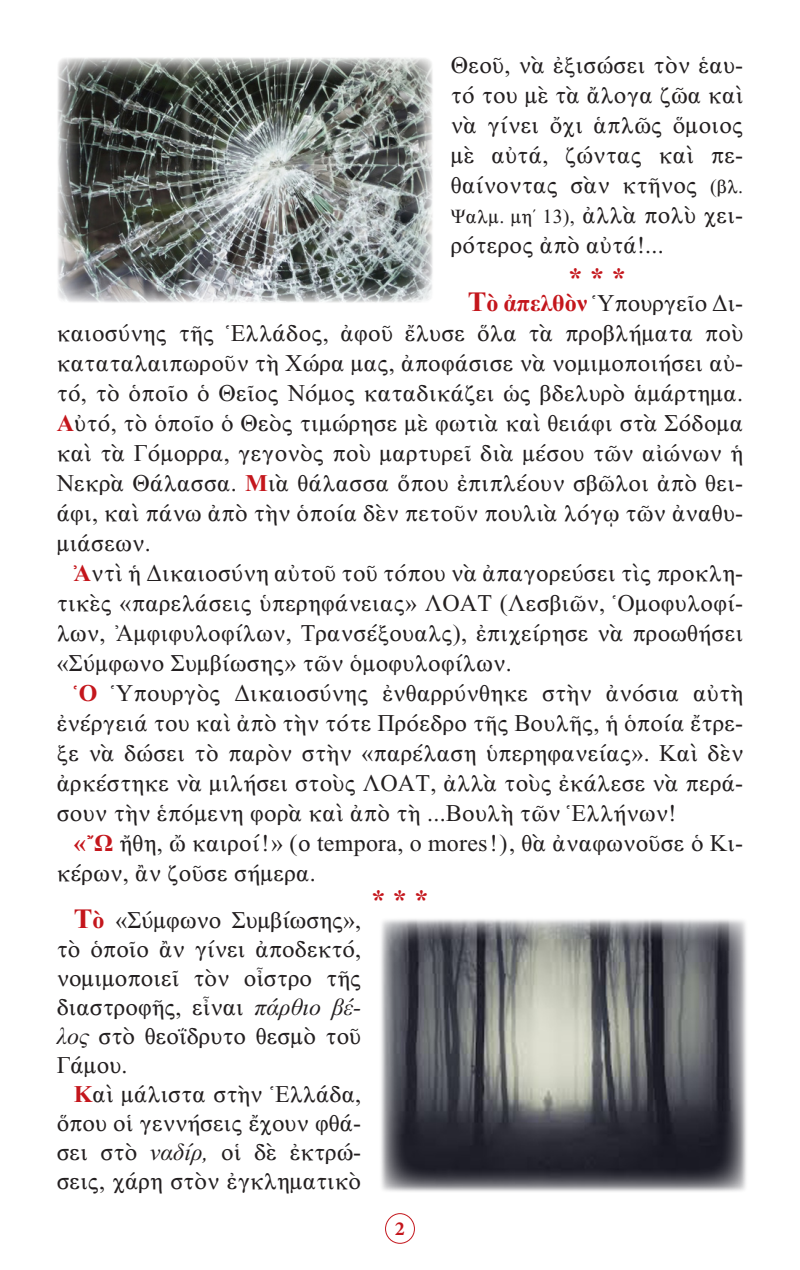
<style>
.page{position:relative;width:800px;height:1270px;background:#fff}
.page>*{position:absolute;margin:0;border:0;box-sizing:border-box;transform-origin:0 0}
.Asteriskoi{font:28px "CTOS New Times Bold Test 1";color:#c4161c}
.t1{font:24px/30px "CTOS New Times Roman Test 1";letter-spacing:.01em;color:#231f20;text-align:justify}
.t2{font:20px "CTOS New Times Roman Test 1";letter-spacing:.01em;color:#231f20}
.t3{font:700 20px "Minion Pro";color:#c4161c}
.s1{font-size:20px}
.s2{font-size:24px}
.s3{font-family:"CTOS New Times Bold Test 1";font-size:28px;color:#c4161c}
.s4{font-family:"CTOS New Times Bold Test 1";color:#c4161c}
.s5{font-family:"CTOS New Times Italic Test 1"}
</style>
<div class="page">
<div style="left:385px;top:1213px;width:30px;height:31px;border:1px solid #c4161c;border-radius:50%"></div>
<img style="left:57px;top:57px;width:376px;height:246px">
<img style="left:381px;top:919px;width:366px;height:273px">
<p class="t1" style="left:451px;top:50px;width:294px">Θεοῦ, νὰ ἐξισώσει τὸν ἑαυ&shy;τό του μὲ τὰ ἄλογα ζῶα καὶ νὰ γίνει ὄχι ἁπλῶς ὅμοιος μὲ αὐτά, ζώντας καὶ πε&shy;θαίνοντας σὰν κτῆνος <span class="s1">(βλ.</span></p>
<p class="t2" style="left:451px;top:206px;width:294px">Ψαλμ. μη΄ 13), <span class="s2">ἀλλὰ πολὺ χει-</span></p>
<p class="t1" style="left:451px;top:230px;width:214px">ρότερος ἀπὸ αὐτά!...</p>
<p class="Asteriskoi" style="left:568px;top:262px;width:59px">* * *</p>
<p class="t1" style="left:468px;top:288px;width:277px"><span class="s3">Τ</span><span class="s4">ὸ ἀπελθὸν</span> Ὑπουργεῖο Δι-</p>
<p class="t1" style="left:57px;top:318px;width:688px">καιοσύνης τῆς Ἑλλάδος, ἀφοῦ ἔλυσε ὅλα τὰ προβλήματα ποὺ</p>
<p class="t1" style="left:57px;top:348px;width:688px">καταταλαιπωροῦν τὴ Χώρα μας, ἀποφάσισε νὰ νομιμοποιήσει αὐ&shy;τό, τὸ ὁποῖο ὁ Θεῖος Νόμος καταδικάζει ὡς βδελυρὸ ἁμάρτημα.<br><span class="s4">Α</span>ὐτό, τὸ ὁποῖο ὁ Θεὸς τιμώρησε μὲ φωτιὰ καὶ θειάφι στὰ Σόδομα καὶ τὰ Γόμορρα, γεγονὸς ποὺ μαρτυρεῖ διὰ μέσου τῶν αἰώνων ἡ Νεκρὰ Θάλασσα. <span class="s4">Μ</span>ιὰ θάλασσα ὅπου ἐπιπλέουν σβῶλοι ἀπὸ θει&shy;άφι, καὶ πάνω ἀπὸ τὴν ὁποία δὲν πετοῦν πουλιὰ λόγῳ τῶν ἀναθυ&shy;μιάσεων.</p>
<p class="t1" style="left:57px;top:558px;width:688px;text-indent:17px"><span class="s4">Ἀ</span>ντὶ ἡ Δικαιοσύνη αὐτοῦ τοῦ τόπου νὰ ἀπαγορεύσει τὶς προκλη&shy;τικὲς «παρελάσεις ὑπερηφάνειας» ΛΟΑΤ (Λεσβιῶν, Ὁμοφυλοφί&shy;λων, Ἀμφιφυλοφίλων, Τρανσέξουαλς), ἐπιχείρησε νὰ προωθήσει «Σύμφωνο Συμβίωσης» τῶν ὁμοφυλοφίλων.</p>
<p class="t1" style="left:57px;top:678px;width:688px;text-indent:17px"><span class="s4">Ὁ</span> Ὑπουργὸς Δικαιοσύνης ἐνθαρρύνθηκε στὴν ἀνόσια αὐτὴ ἐνέργειά του καὶ ἀπὸ τὴν τότε Πρόεδρο τῆς Βουλῆς, ἡ ὁποία ἔτρε&shy;ξε νὰ δώσει τὸ παρὸν στὴν «παρέλαση ὑπερηφανείας». Καὶ δὲν ἀρκέστηκε νὰ μιλήσει στοὺς ΛΟΑΤ, ἀλλὰ τοὺς ἐκάλεσε νὰ περά&shy;σουν τὴν ἑπόμενη φορὰ καὶ ἀπὸ τὴ ...Βουλὴ τῶν Ἑλλήνων!</p>
<p class="t1" style="left:57px;top:828px;width:688px;text-indent:17px"><span class="s4">«Ὤ</span> ἤθη, ὤ καιροί!» (ο tempora, o mores!), θὰ ἀναφωνοῦσε ὁ Κι&shy;κέρων, ἂν ζοῦσε σήμερα.</p>
<p class="Asteriskoi" style="left:371px;top:884px;width:59px">* * *</p>
<p class="t1" style="left:57px;top:906px;width:306px;line-height:29px;text-indent:17px"><span class="s3">Τ</span><span class="s4">ὸ</span> «Σύμφωνο Συμβίωσης», τὸ ὁποῖο ἂν γίνει ἀποδεκτό, νομιμοποιεῖ τὸν οἶστρο τῆς διαστροφῆς, εἶναι <span class="s5">πάρθιο βέ&shy;λος</span> στὸ θεοΐδρυτο θεσμὸ τοῦ Γάμου.</p>
<p class="t1" style="left:57px;top:1080px;width:306px;line-height:29px;text-indent:17px"><span class="s4">Κ</span>αὶ μάλιστα στὴν Ἑλλάδα, ὅπου οἱ γεννήσεις ἔχουν φθά&shy;σει στὸ <span class="s5">ναδίρ,</span> οἱ δὲ ἐκτρώ&shy;σεις, χάρη στὸν ἐγκληματικὸ</p>
<p class="t3" style="left:395px;top:1215px;width:11px">2</p>
</div>
